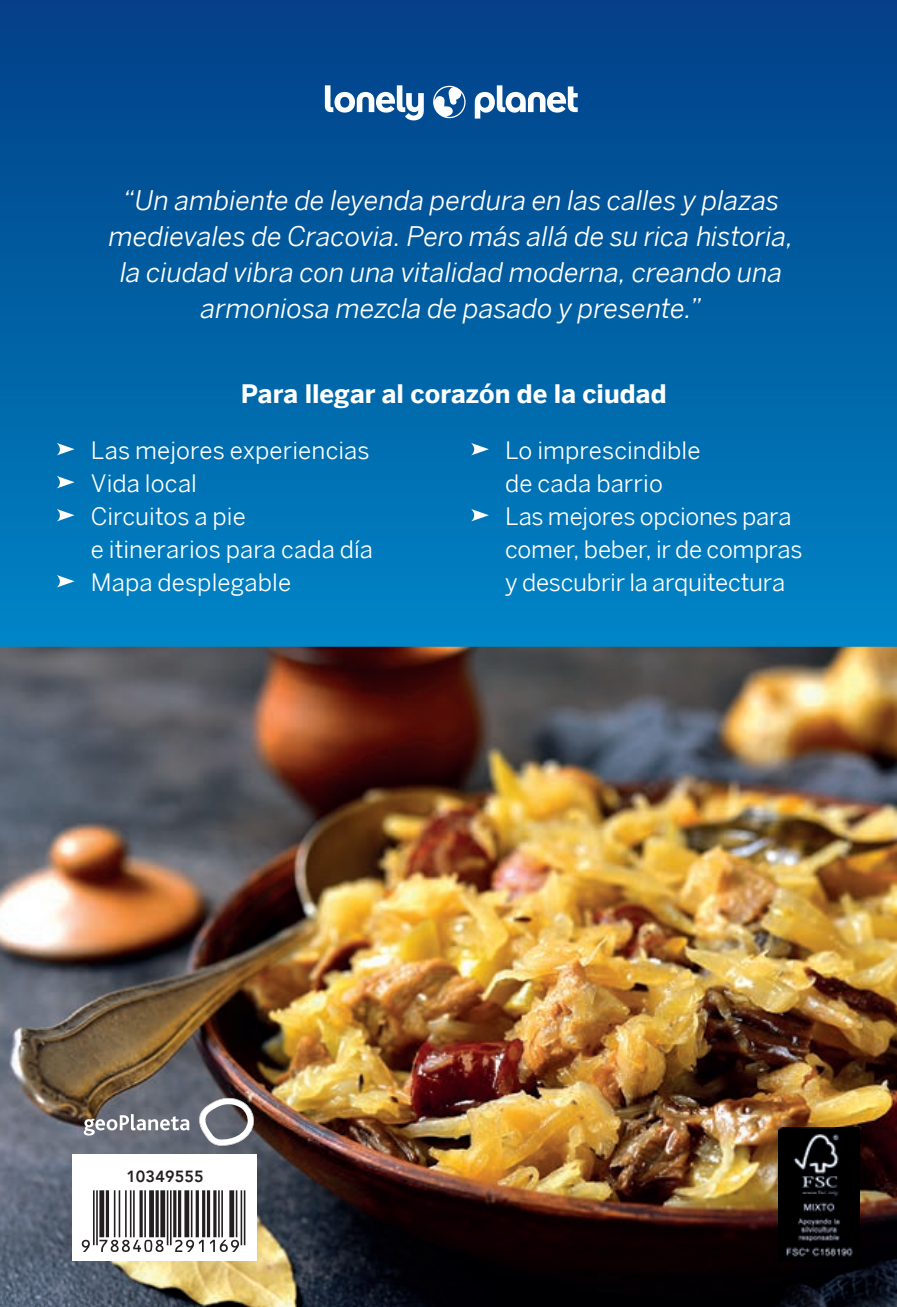
<style>
.page{position:relative;width:897px;height:1307px;background:#fff}
.page>*{position:absolute;margin:0;border:0;box-sizing:border-box;transform-origin:0 0}
.t1{font:italic 27px/36px "LP Benton Sans";letter-spacing:-.005em;color:#fff;text-align:center}
.t2{font:700 25.5px "LP Benton Sans";color:#fff}
.t3{font:24px/33px "LP Benton Sans";color:#fff}
.t4{font:800 16.2px "Avenir";letter-spacing:.01em;color:#231f20}
</style>
<div class="page">
<svg style="left:0;top:0;width:896px;height:646px;background:#0061a5"></svg>
<svg style="left:325px;top:85px;width:98px;height:35px"></svg>
<svg style="left:474px;top:85px;width:103px;height:33px"></svg>
<svg style="left:433px;top:86px;width:32px;height:32px"></svg>
<svg style="left:57px;top:443px;width:18px;height:12px"></svg>
<svg style="left:57px;top:476px;width:18px;height:12px"></svg>
<svg style="left:57px;top:509px;width:18px;height:12px"></svg>
<svg style="left:57px;top:575px;width:18px;height:12px"></svg>
<svg style="left:471px;top:443px;width:17px;height:12px"></svg>
<svg style="left:471px;top:509px;width:17px;height:12px"></svg>
<img style="left:0;top:646px;width:896px;height:660px">
<div style="left:72px;top:1154px;width:185px;height:106px;background:#fff"></div>
<svg style="left:84px;top:1113px;width:105px;height:22px"></svg>
<svg style="left:198px;top:1096px;width:56px;height:49px"></svg>
<hr style="left:244px;top:1190px;width:1px;height:54px;background:#231f20">
<hr style="left:240px;top:1190px;width:2px;height:54px;background:#231f20">
<hr style="left:236px;top:1190px;width:1px;height:47px;background:#231f20">
<div style="left:229px;top:1190px;width:5px;height:47px;background:#231f20"></div>
<hr style="left:221px;top:1190px;width:2px;height:47px;background:#231f20">
<hr style="left:218px;top:1190px;width:2px;height:47px;background:#231f20">
<hr style="left:213px;top:1190px;width:3px;height:47px;background:#231f20">
<hr style="left:207px;top:1190px;width:3px;height:47px;background:#231f20">
<hr style="left:202px;top:1190px;width:3px;height:47px;background:#231f20">
<svg style="left:195px;top:1190px;width:4px;height:47px"></svg>
<hr style="left:191px;top:1190px;width:1px;height:47px;background:#231f20">
<div style="left:184px;top:1190px;width:5px;height:47px;background:#231f20"></div>
<hr style="left:178px;top:1190px;width:3px;height:47px;background:#231f20">
<hr style="left:173px;top:1190px;width:3px;height:47px;background:#231f20">
<hr style="left:170px;top:1190px;width:1px;height:54px;background:#231f20">
<hr style="left:167px;top:1190px;width:1px;height:54px;background:#231f20">
<div style="left:160px;top:1190px;width:5px;height:47px;background:#231f20"></div>
<svg style="left:155px;top:1190px;width:4px;height:47px"></svg>
<div style="left:149px;top:1190px;width:5px;height:47px;background:#231f20"></div>
<hr style="left:144px;top:1190px;width:2px;height:47px;background:#231f20">
<svg style="left:139px;top:1190px;width:4px;height:47px"></svg>
<hr style="left:133px;top:1190px;width:2px;height:47px;background:#231f20">
<hr style="left:130px;top:1190px;width:1px;height:47px;background:#231f20">
<hr style="left:125px;top:1190px;width:2px;height:47px;background:#231f20">
<hr style="left:119px;top:1190px;width:1px;height:47px;background:#231f20">
<hr style="left:114px;top:1190px;width:1px;height:47px;background:#231f20">
<hr style="left:106px;top:1190px;width:3px;height:47px;background:#231f20">
<div style="left:99px;top:1190px;width:5px;height:47px;background:#231f20"></div>
<hr style="left:96px;top:1190px;width:2px;height:54px;background:#231f20">
<hr style="left:93px;top:1190px;width:2px;height:54px;background:#231f20">
<svg style="left:82px;top:1239px;width:157px;height:12px"></svg>
<img style="left:777px;top:1127px;width:81px;height:133px">
<p class="t1" style="left:109px;top:182px;width:686px">“Un ambiente de leyenda perdura en las calles y plazas medievales de Cracovia. Pero más allá de su rica historia, la ciudad vibra con una vitalidad moderna, creando una armoniosa mezcla de pasado y presente.”</p>
<p class="t2" style="left:240px;top:375px;width:427px">Para llegar al corazón de la ciudad</p>
<p class="t3" style="left:91px;top:433px;width:283px">Las mejores experiencias<br>Vida local<br>Circuitos a pie<br>e itinerarios para cada día<br>Mapa desplegable</p>
<p class="t3" style="left:505px;top:433px;width:299px">Lo imprescindible<br>de cada barrio<br>Las mejores opciones para comer, beber, ir de compras y descubrir la arquitectura</p>
<p class="t4" style="left:126px;top:1163px;width:79px">10349555</p>
</div>
